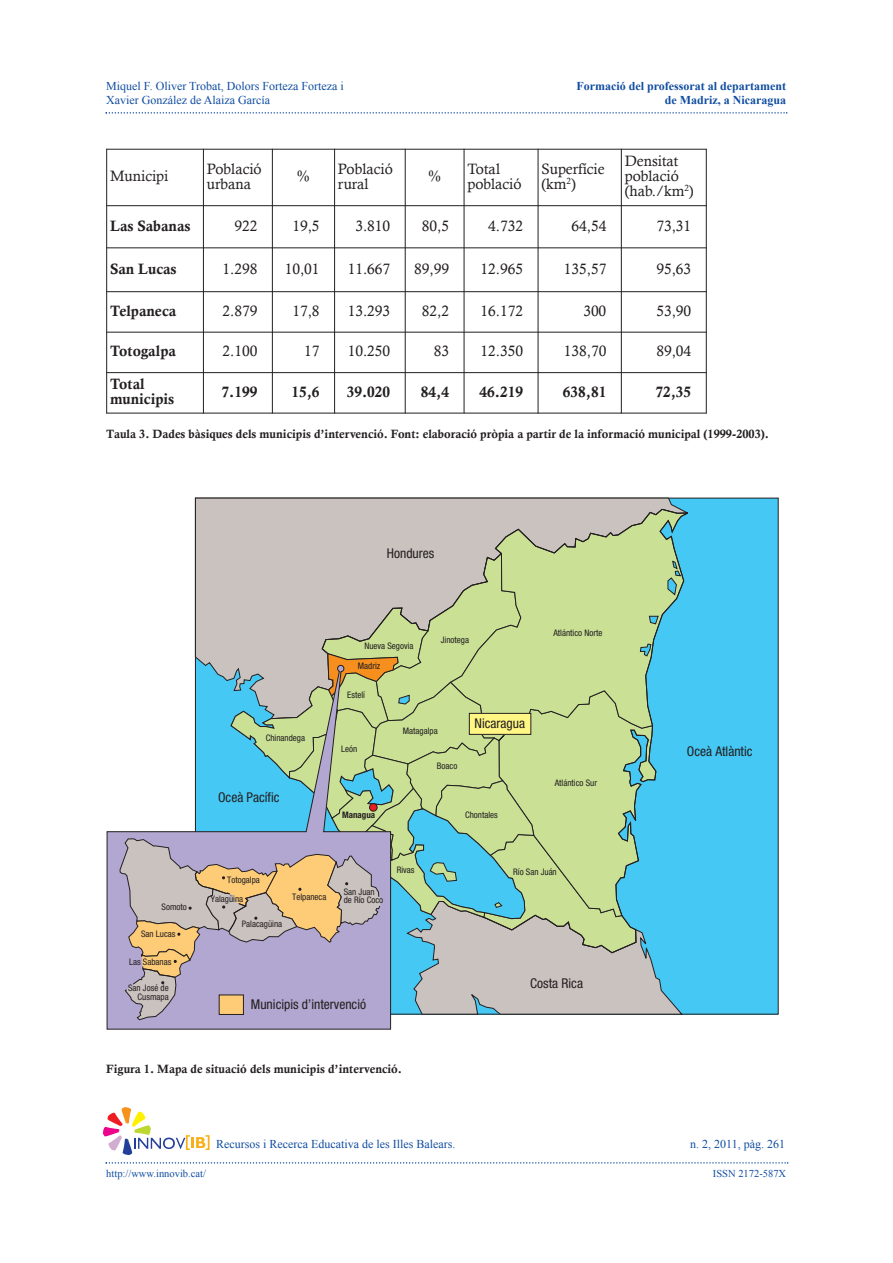
<style>
.page{position:relative;width:893px;height:1263px;background:#fff}
.page>*{position:absolute;margin:0;border:0;box-sizing:border-box;transform-origin:0 0}
.t1{font:15px/15px "Calisto";color:#231f20}
.t2{font:15px/15px "Calis MT Bol";color:#231f20}
.t3{font:condensed 13.5px "Helvetica Neue LT Std";color:#231f20}
.t4{font:12px "Calis MT Bol";color:#231f20}
.t5{font:12px "Times New Roman";color:#0f4ca0}
.t6{font:700 12px "Times New Roman";color:#0f4ca0}
.t7{font:10.5px "Times New Roman";color:#0f4ca0}
.t8{font:condensed 9px/8.9px "Helvetica Neue LT Std";color:#231f20}
.t9{font:700 condensed 9px "Helvetica Neue LT Std";color:#231f20}
</style>
<div class="page">
<svg style="left:106px;top:1162px;width:682px;height:1px"></svg>
<svg style="left:106px;top:112px;width:681px;height:2px"></svg>
<svg style="left:103px;top:1107px;width:107px;height:48px"></svg>
<hr style="left:106px;top:149px;width:1px;height:264px;background:#231f20">
<hr style="left:203px;top:149px;width:1px;height:264px;background:#231f20">
<hr style="left:272px;top:149px;width:1px;height:264px;background:#231f20">
<hr style="left:334px;top:149px;width:1px;height:264px;background:#231f20">
<hr style="left:405px;top:149px;width:1px;height:264px;background:#231f20">
<hr style="left:464px;top:149px;width:1px;height:264px;background:#231f20">
<hr style="left:538px;top:149px;width:1px;height:264px;background:#231f20">
<hr style="left:621px;top:149px;width:1px;height:264px;background:#231f20">
<hr style="left:706px;top:149px;width:1px;height:264px;background:#231f20">
<hr style="left:106px;top:149px;width:601px;height:1px;background:#231f20">
<hr style="left:106px;top:205px;width:601px;height:1px;background:#231f20">
<hr style="left:106px;top:247px;width:601px;height:1px;background:#231f20">
<hr style="left:106px;top:291px;width:601px;height:1px;background:#231f20">
<hr style="left:106px;top:332px;width:601px;height:1px;background:#231f20">
<hr style="left:106px;top:372px;width:601px;height:1px;background:#231f20">
<hr style="left:106px;top:413px;width:601px;height:1px;background:#231f20">
<div style="left:195px;top:498px;width:583px;height:516px;background:#45c8f4"></div>
<svg style="left:195px;top:497px;width:494px;height:55px;background:#b7b3b2"></svg>
<svg style="left:230px;top:508px;width:459px;height:74px;background:#c1c3b7"></svg>
<svg style="left:106px;top:831px;width:285px;height:199px;background:#a69cc0"></svg>
<svg style="left:119px;top:552px;width:565px;height:469px"></svg>
<div style="left:219px;top:995px;width:24px;height:19px;background:#fecc77"></div>
<div style="left:219px;top:994px;width:25px;height:21px;border:1px solid #231f20"></div>
<p class="t5" style="left:106px;top:79px;width:239px">Miquel F. Oliver Trobat, Dolors Forteza Forteza i</p>
<p class="t6" style="left:576px;top:79px;width:211px">Formació del professorat al departament</p>
<p class="t5" style="left:106px;top:94px;width:165px">Xavier González de Alaiza García</p>
<p class="t6" style="left:665px;top:94px;width:123px">de Madriz, a Nicaragua</p>
<p class="t1" style="left:110px;top:168px;width:60px">Municipi</p>
<p class="t1" style="left:207px;top:161px;width:56px">Població urbana</p>
<p class="t1" style="left:297px;top:168px;width:14px">%</p>
<p class="t1" style="left:338px;top:161px;width:56px">Població rural</p>
<p class="t1" style="left:428px;top:168px;width:14px">%</p>
<p class="t1" style="left:467px;top:161px;width:56px">Total població</p>
<p class="t1" style="left:541px;top:161px;width:65px">Superfície (km<sup>2</sup>)</p>
<p class="t1" style="left:625px;top:153px;width:71px">Densitat població (hab./km<sup>2</sup>)</p>
<p class="t2" style="left:110px;top:220px;width:82px">Las Sabanas</p>
<p class="t1" style="left:234px;top:218px;width:24px">922</p>
<p class="t1" style="left:292px;top:218px;width:29px">19,5</p>
<p class="t1" style="left:355px;top:218px;width:36px">3.810</p>
<p class="t1" style="left:422px;top:218px;width:29px">80,5</p>
<p class="t1" style="left:488px;top:218px;width:36px">4.732</p>
<p class="t1" style="left:571px;top:218px;width:36px">64,54</p>
<p class="t1" style="left:656px;top:218px;width:36px">73,31</p>
<p class="t2" style="left:110px;top:263px;width:68px">San Lucas</p>
<p class="t1" style="left:223px;top:261px;width:36px">1.298</p>
<p class="t1" style="left:285px;top:261px;width:36px">10,01</p>
<p class="t1" style="left:348px;top:261px;width:44px">11.667</p>
<p class="t1" style="left:414px;top:261px;width:36px">89,99</p>
<p class="t1" style="left:481px;top:261px;width:44px">12.965</p>
<p class="t1" style="left:564px;top:261px;width:44px">135,57</p>
<p class="t1" style="left:656px;top:261px;width:36px">95,63</p>
<p class="t2" style="left:110px;top:305px;width:68px">Telpaneca</p>
<p class="t1" style="left:223px;top:303px;width:36px">2.879</p>
<p class="t1" style="left:292px;top:303px;width:29px">17,8</p>
<p class="t1" style="left:348px;top:303px;width:44px">13.293</p>
<p class="t1" style="left:422px;top:303px;width:29px">82,2</p>
<p class="t1" style="left:481px;top:303px;width:44px">16.172</p>
<p class="t1" style="left:583px;top:303px;width:24px">300</p>
<p class="t1" style="left:656px;top:303px;width:36px">53,90</p>
<p class="t2" style="left:110px;top:345px;width:67px">Totogalpa</p>
<p class="t1" style="left:223px;top:343px;width:36px">2.100</p>
<p class="t1" style="left:304px;top:343px;width:17px">17</p>
<p class="t1" style="left:348px;top:343px;width:44px">10.250</p>
<p class="t1" style="left:434px;top:343px;width:17px">83</p>
<p class="t1" style="left:481px;top:343px;width:44px">12.350</p>
<p class="t1" style="left:564px;top:343px;width:44px">138,70</p>
<p class="t1" style="left:656px;top:343px;width:36px">89,04</p>
<p class="t2" style="left:110px;top:378px;width:66px">Total municipis</p>
<p class="t2" style="left:222px;top:386px;width:37px">7.199</p>
<p class="t2" style="left:291px;top:386px;width:30px">15,6</p>
<p class="t2" style="left:347px;top:386px;width:45px">39.020</p>
<p class="t2" style="left:421px;top:386px;width:30px">84,4</p>
<p class="t2" style="left:480px;top:386px;width:45px">46.219</p>
<p class="t2" style="left:563px;top:386px;width:45px">638,81</p>
<p class="t2" style="left:655px;top:386px;width:37px">72,35</p>
<p class="t4" style="left:106px;top:429px;width:664px">Taula 3. Dades bàsiques dels municipis d’intervenció. Font: elaboració pròpia a partir de la informació municipal (1999-2003).</p>
<p class="t3" style="left:387px;top:549px;width:49px">Hondures</p>
<p class="t8" style="left:162px;top:903px;width:27px">Somoto</p>
<p class="t8" style="left:141px;top:930px;width:36px">San Lucas</p>
<p class="t8" style="left:129px;top:958px;width:44px">Las Sabanas</p>
<p class="t8" style="left:128px;top:984px;width:42px;text-align:right">San José de<br>Cusmapa</p>
<p class="t8" style="left:266px;top:734px;width:41px">Chinandega</p>
<p class="t3" style="left:218px;top:792px;width:63px">Oceà Pacífic</p>
<p class="t8" style="left:364px;top:642px;width:51px">Nueva Segovia</p>
<p class="t8" style="left:358px;top:662px;width:24px">Madriz</p>
<p class="t8" style="left:347px;top:691px;width:19px">Estelí</p>
<p class="t8" style="left:441px;top:636px;width:30px">Jinotega</p>
<p class="t8" style="left:341px;top:745px;width:18px">León</p>
<p class="t9" style="left:342px;top:812px;width:35px">Managua</p>
<p class="t8" style="left:403px;top:728px;width:36px">Matagalpa</p>
<p class="t8" style="left:437px;top:762px;width:22px">Boaco</p>
<p class="t3" style="left:475px;top:718px;width:52px">Nicaragua</p>
<p class="t8" style="left:465px;top:811px;width:34px">Chontales</p>
<p class="t8" style="left:553px;top:629px;width:50px">Atlántico Norte</p>
<p class="t8" style="left:555px;top:779px;width:44px">Atlántico Sur</p>
<p class="t8" style="left:227px;top:876px;width:34px">Totogalpa</p>
<p class="t8" style="left:211px;top:895px;width:34px">Yalagüina</p>
<p class="t8" style="left:242px;top:920px;width:42px">Palacagüina</p>
<p class="t8" style="left:292px;top:893px;width:36px">Telpaneca</p>
<p class="t8" style="left:344px;top:888px;width:41px">San Juan de Río Coco</p>
<p class="t8" style="left:397px;top:866px;width:19px">Rivas</p>
<p class="t8" style="left:513px;top:869px;width:45px">Río San Juán</p>
<p class="t3" style="left:530px;top:978px;width:54px">Costa Rica</p>
<p class="t3" style="left:251px;top:999px;width:117px">Municipis d’intervenció</p>
<p class="t4" style="left:106px;top:1063px;width:297px">Figura 1. Mapa de situació dels municipis d’intervenció.</p>
<p class="t3" style="left:687px;top:746px;width:67px">Oceà Atlàntic</p>
<p class="t5" style="left:216px;top:1137px;width:241px">Recursos i Recerca Educativa de les Illes Balears.</p>
<p class="t5" style="left:690px;top:1137px;width:96px">n. 2, 2011, pàg. 261</p>
<p class="t7" style="left:106px;top:1168px;width:101px">http://www.innovib.cat/</p>
<p class="t7" style="left:713px;top:1168px;width:75px">ISSN 2172-587X</p>
</div>
